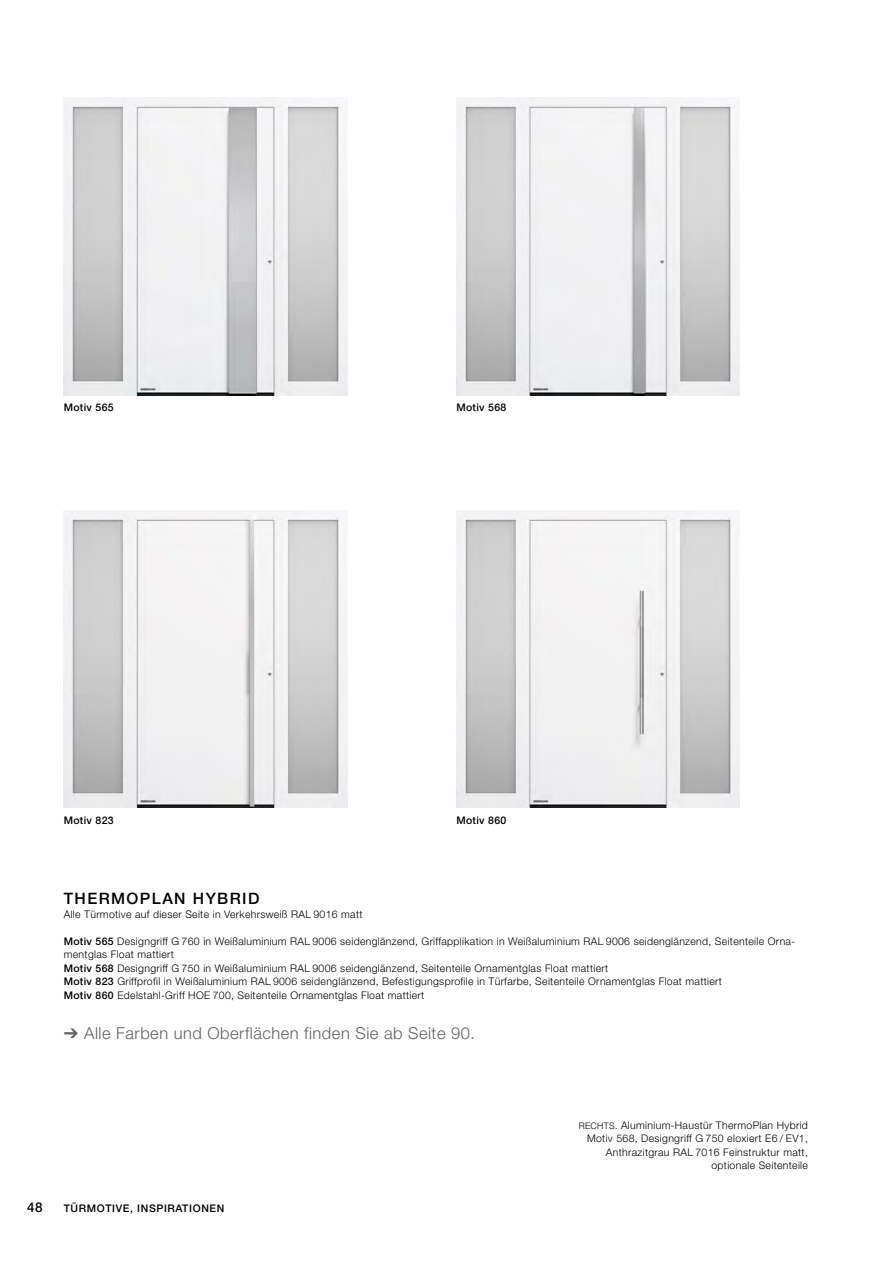
<style>
.page{position:relative;width:893px;height:1263px;background:#fff}
.page>*{position:absolute;margin:0;border:0;box-sizing:border-box;transform-origin:0 0}
.t1{font:300 16.5px "Hoermann Helvetica Neue";letter-spacing:.03em;color:#646363}
.t2{font:500 15.75px "Hoermann Helvetica Neue";letter-spacing:.09em;color:#000}
.t3{font:500 13.5px "Hoermann Helvetica Neue";color:#000}
.t4{font:300 10.5px/13.5px "Hoermann Helvetica Neue";letter-spacing:.03em;color:#000}
.t5{font:500 10.5px "Hoermann Helvetica Neue";letter-spacing:.03em;color:#000}
.t6{font:500 10.5px "Hoermann Helvetica Neue";letter-spacing:.06em;color:#000}
.s1{font-weight:500}
.s2{font-size:9px}
</style>
<div class="page">
<img style="left:456px;top:510px;width:284px;height:298px">
<img style="left:456px;top:98px;width:284px;height:297px">
<img style="left:64px;top:510px;width:283px;height:298px">
<img style="left:64px;top:98px;width:283px;height:297px">
<p class="t5" style="left:64px;top:400px;width:51px">Motiv 565</p>
<p class="t5" style="left:456px;top:400px;width:51px">Motiv 568</p>
<p class="t5" style="left:64px;top:813px;width:51px">Motiv 823</p>
<p class="t5" style="left:456px;top:813px;width:51px">Motiv 860</p>
<h2 class="t2" style="left:64px;top:888px;width:197px">THERMOPLAN HYBRID</h2>
<p class="t4" style="left:64px;top:906px;width:300px">Alle Türmotive auf dieser Seite in Verkehrsweiß RAL 9016 matt</p>
<p class="t4" style="left:64px;top:933px;width:733px"><span class="s1">Motiv 565</span> Designgriff G 760 in Weißaluminium RAL 9006 seidenglänzend, Griffapplikation in Weißaluminium RAL 9006 seidenglänzend, Seitenteile Orna&shy;mentglas Float mattiert<br><span class="s1">Motiv 568</span> Designgriff G 750 in Weißaluminium RAL 9006 seidenglänzend, Seitenteile Ornamentglas Float mattiert<br><span class="s1">Motiv 823</span> Griffprofil in Weißaluminium RAL 9006 seidenglänzend, Befestigungsprofile in Türfarbe, Seitenteile Ornamentglas Float mattiert<br><span class="s1">Motiv 860</span> Edelstahl-Griff HOE 700, Seitenteile Ornamentglas Float mattiert</p>
<h1 class="t1" style="left:64px;top:1022px;width:413px">➔ Alle Farben und Oberflächen finden Sie ab Seite 90.</h1>
<p class="t3" style="left:27px;top:1198px;width:17px">48</p>
<p class="t6" style="left:64px;top:1201px;width:162px">TÜRMOTIVE, INSPIRATIONEN</p>
<p class="t4" style="left:579px;top:1118px;width:231px;text-align:right"><span class="s2">RECHTS.</span> Aluminium-Haustür ThermoPlan Hybrid Motiv 568, Designgriff G 750 eloxiert E6 / EV1, Anthrazitgrau RAL 7016 Feinstruktur matt, optionale Seitenteile</p>
</div>
